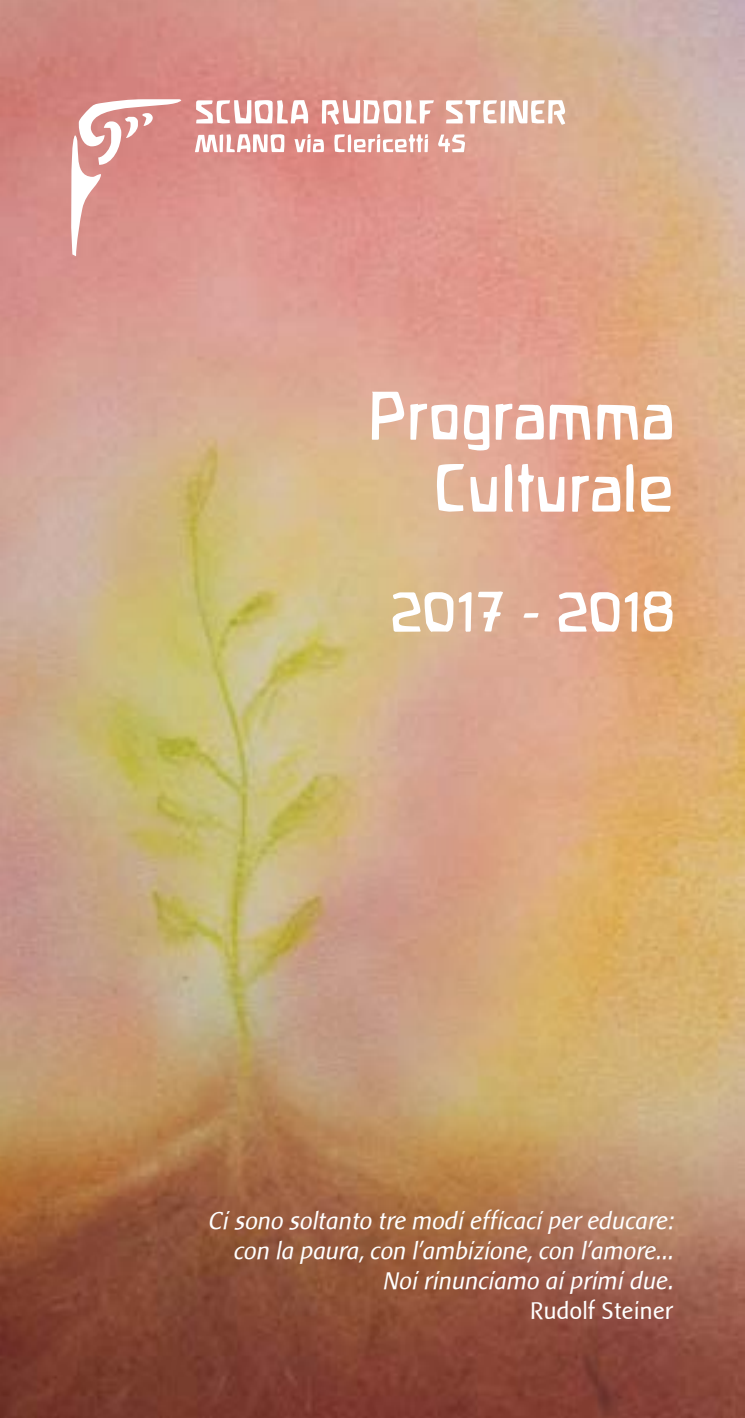
<style>
.page{position:relative;width:745px;height:1418px;background:#fff}
.page>*{position:absolute;margin:0;border:0;box-sizing:border-box;transform-origin:0 0}
.t1{font:60px/72px "Waldorfschrift";color:#fff;text-align:right}
.t2{font:50px "Waldorfschrift";color:#fff}
.t3{font:italic 25px/30px "Baar Sophia";color:#fff;text-align:right}
.t4{font:25px "Baar Sophia";color:#fff}
</style>
<div class="page">
<img style="left:0;top:0;width:744px;height:1417px">
<svg style="left:196px;top:100px;width:112px;height:23px"></svg>
<svg style="left:321px;top:100px;width:112px;height:25px"></svg>
<svg style="left:445px;top:100px;width:120px;height:25px"></svg>
<svg style="left:195px;top:134px;width:89px;height:18px"></svg>
<svg style="left:294px;top:134px;width:30px;height:18px"></svg>
<svg style="left:334px;top:134px;width:94px;height:18px"></svg>
<svg style="left:438px;top:134px;width:27px;height:18px"></svg>
<svg style="left:71px;top:99px;width:110px;height:157px"></svg>
<h1 class="t1" style="left:368px;top:380px;width:307px">Programma<br>Culturale</h1>
<h2 class="t2" style="left:389px;top:582px;width:286px">2017 - 2018</h2>
<p class="t3" style="left:208px;top:1205px;width:466px">Ci sono soltanto tre modi efficaci per educare: con la paura, con l’ambizione, con l’amore...<br>Noi rinunciamo ai primi due.</p>
<p class="t4" style="left:530px;top:1296px;width:144px">Rudolf Steiner</p>
</div>
